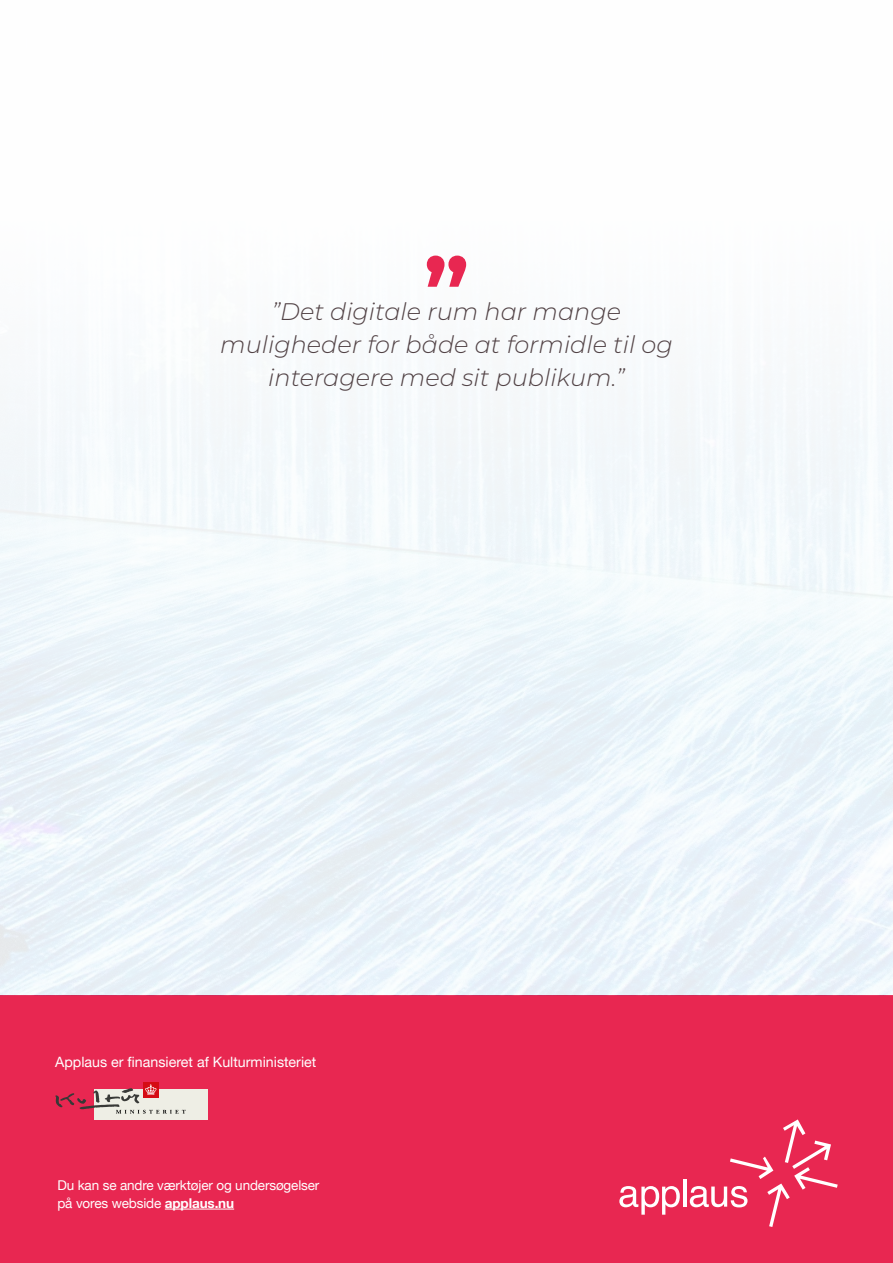
<style>
.page{position:relative;width:893px;height:1263px;background:#fff}
.page>*{position:absolute;margin:0;border:0;box-sizing:border-box;transform-origin:0 0}
.t1{font:italic 300 24px/33px "Montserrat";color:#524346;text-align:center}
.t2{font:14.25px "Helvetica Neue LT";color:#fff}
.t3{font:13.5px/18px "Helvetica Neue LT";letter-spacing:-.01em;color:#fff}
.s1{font-weight:700}
</style>
<div class="page">
<div style="left:0;top:995px;width:893px;height:268px;background:#e82751"></div>
<svg style="left:619px;top:1186px;width:61px;height:29px"></svg>
<hr style="left:683px;top:1179px;width:3px;height:28px;background:#fff">
<svg style="left:690px;top:1119px;width:148px;height:108px"></svg>
<div style="left:94px;top:1089px;width:114px;height:30px;background:#eeeee5"></div>
<div style="left:143px;top:1082px;width:15px;height:15px;background:#d50c14"></div>
<svg style="left:55px;top:1084px;width:131px;height:30px"></svg>
<hr style="left:165px;top:1209px;width:69px;height:1px;background:#fff">
<svg style="left:427px;top:256px;width:39px;height:31px"></svg>
<p class="t1" style="left:220px;top:294px;width:454px">”Det digitale rum har mange muligheder for både at formidle til og interagere med sit publikum.”</p>
<p class="t2" style="left:55px;top:1053px;width:263px">Applaus er finansieret af Kulturministeriet</p>
<p class="t3" style="left:57px;top:1176px;width:264px">Du kan se andre værktøjer og undersøgelser på vores webside <span class="s1">applaus.nu</span></p>
</div>
